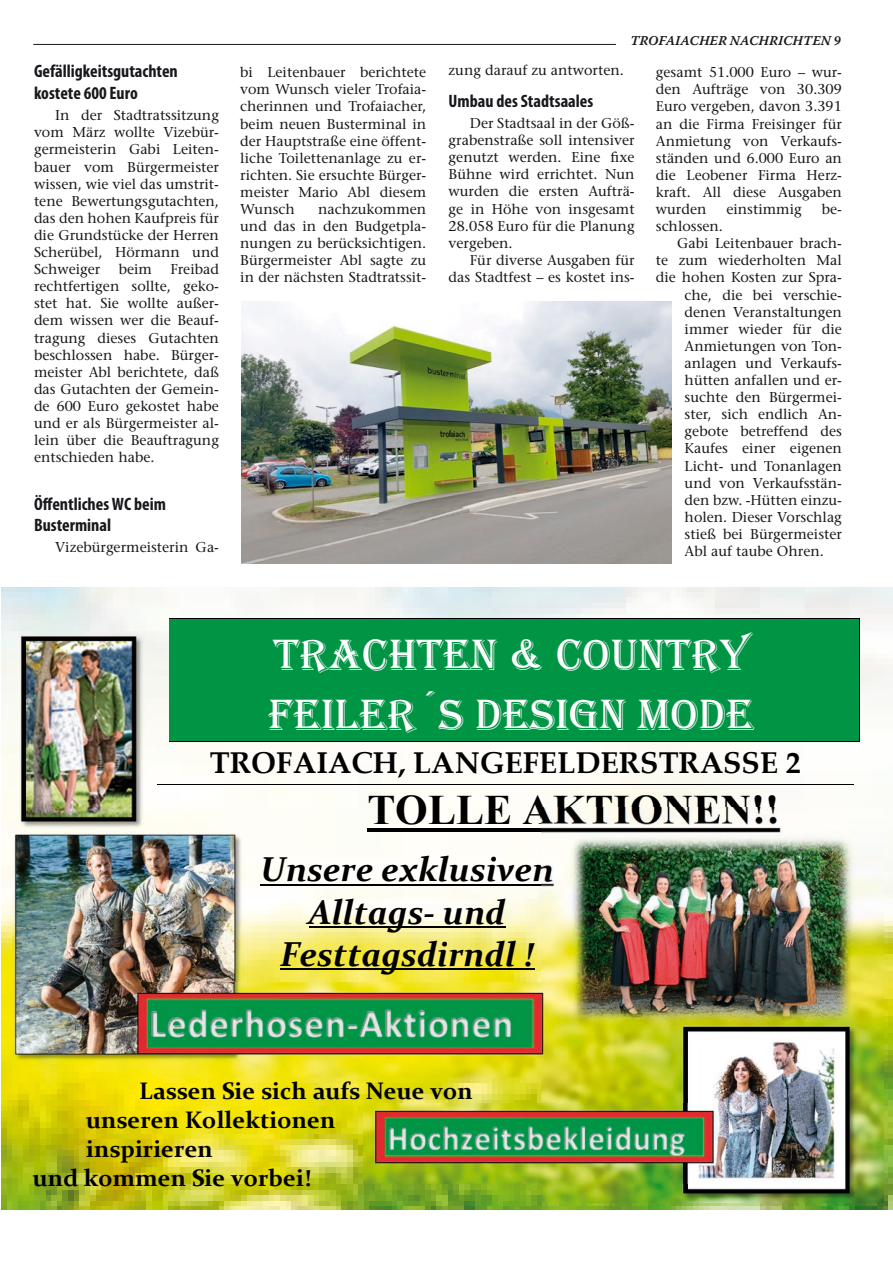
<style>
.page{position:relative;width:893px;height:1263px;background:#fff}
.page>*{position:absolute;margin:0;border:0;box-sizing:border-box;transform-origin:0 0}
.t1{font:45px/59.6px "Algerian";color:#fff}
.t2{font:700 42px "Times New Roman";color:#010000}
.t3{font:italic 700 34.5px/42px "Constantia";color:#010000;text-align:center}
.t4{font:700 30px "Palatino Linotype";color:#010000}
.t5{font:700 24px "Constantia";color:#010000}
.zwitit{font:700 condensed 18px/21.6px "Myriad Pro";color:#1a171c}
.swt-twxt{font:14.25px/17.1px "Stone Serif";color:#1a171c;text-align:justify}
.t6{font:13.5px "Warnock Pro Semibold It Capt";color:#1a171c}
</style>
<div class="page">
<hr style="left:33px;top:44px;width:583px;height:1px;background:#1a171c">
<img style="left:1px;top:588px;width:892px;height:622px">
<div style="left:169px;top:619px;width:690px;height:61px;background:#009545"></div>
<hr style="left:169px;top:619px;width:690px;height:1px;background:#010000">
<hr style="left:859px;top:619px;width:1px;height:61px;background:#010000">
<div style="left:169px;top:680px;width:690px;height:61px;background:#009545"></div>
<hr style="left:169px;top:741px;width:690px;height:1px;background:#010000">
<hr style="left:859px;top:680px;width:1px;height:61px;background:#010000">
<hr style="left:157px;top:784px;width:697px;height:1px;background:#010000">
<hr style="left:367px;top:828px;width:412px;height:4px;background:#010000">
<hr style="left:260px;top:884px;width:294px;height:2px;background:#010000">
<hr style="left:309px;top:926px;width:196px;height:2px;background:#010000">
<hr style="left:280px;top:968px;width:254px;height:2px;background:#010000">
<img style="left:541px;top:807px;width:342px;height:395px">
<img style="left:19px;top:633px;width:127px;height:197px">
<img style="left:13px;top:831px;width:231px;height:232px">
<img style="left:122px;top:983px;width:445px;height:94px">
<img style="left:363px;top:1103px;width:369px;height:80px">
<img style="left:241px;top:302px;width:431px;height:262px">
<p class="zwitit" style="left:34px;top:60px;width:145px">Gefälligkeitsgutachten kostete 600 Euro</p>
<p class="swt-twxt" style="left:34px;top:107px;width:186px;text-indent:21px">In der Stadtratssitzung vom März wollte Vizebür&shy;germeisterin Gabi Leiten&shy;bauer vom Bürgermeister wissen, wie viel das umstrit&shy;tene Bewertungsgutachten, das den hohen Kaufpreis für die Grundstücke der Herren Scherübel, Hörmann und Schweiger</p>
<p class="swt-twxt" style="left:34px;top:261px;width:186px;text-indent:136px">Freibad rechtfertigen sollte, geko&shy;stet hat. Sie wollte außer&shy;dem wissen wer die Beauf&shy;tragung dieses Gutachten beschlossen habe. Bürger&shy;meister Abl berichtete, daß das Gutachten der Gemein&shy;de 600 Euro gekostet habe und er als Bürgermeister al&shy;lein über die Beauftragung entschieden habe.</p>
<p class="zwitit" style="left:34px;top:492px;width:133px">Öffentliches WC beim<br>Busterminal</p>
<p class="swt-twxt" style="left:55px;top:539px;width:165px">Vizebürgermeisterin Ga-</p>
<p class="swt-twxt" style="left:119px;top:261px;width:35px">beim</p>
<p class="swt-twxt" style="left:240px;top:64px;width:188px">bi Leitenbauer berichtete vom Wunsch vieler Trofaia&shy;cherinnen und Trofaiacher, beim neuen Busterminal in der Hauptstraße eine öffent&shy;liche Toilettenanlage zu er&shy;richten. Sie ersuchte Bürger&shy;meister Mario Abl diesem Wunsch</p>
<p class="swt-twxt" style="left:240px;top:200px;width:188px;text-indent:78px">nachzukommen und das in den Budgetpla&shy;nungen zu berücksichtigen.<br>Bürgermeister Abl sagte zu in der nächsten Stadtratssit-</p>
<p class="t6" style="left:630px;top:33px;width:212px">TROFAIACHER NACHRICHTEN 9</p>
<p class="swt-twxt" style="left:449px;top:61px;width:177px">zung darauf zu antworten.</p>
<p class="zwitit" style="left:449px;top:90px;width:146px">Umbau des Stadtsaales</p>
<p class="swt-twxt" style="left:449px;top:114px;width:188px;text-indent:21px">Der Stadtsaal in der Göß&shy;grabenstraße soll intensiver genutzt werden. Eine fixe Bühne wird errichtet. Nun wurden die ersten Aufträ&shy;ge in Höhe von insgesamt 28.058 Euro für die Planung vergeben.</p>
<p class="swt-twxt" style="left:449px;top:251px;width:188px;text-align:right">Für diverse Ausgaben für das Stadtfest – es kostet ins-</p>
<p class="swt-twxt" style="left:656px;top:64px;width:188px">gesamt 51.000 Euro – wur&shy;den Aufträge von 30.309<br>Euro vergeben, davon 3.391 an die Firma Freisinger für Anmietung von Verkaufs&shy;ständen und 6.000 Euro an die Leobener Firma Herz&shy;kraft. All diese Ausgaben wurden</p>
<p class="swt-twxt" style="left:726px;top:200px;width:77px">einstimmig</p>
<p class="swt-twxt" style="left:822px;top:200px;width:22px">be-</p>
<p class="swt-twxt" style="left:656px;top:217px;width:69px">schlossen.</p>
<p class="swt-twxt" style="left:677px;top:235px;width:166px">Gabi Leitenbauer brach-</p>
<p class="swt-twxt" style="left:656px;top:252px;width:188px">te zum wiederholten Mal</p>
<p class="swt-twxt" style="left:656px;top:269px;width:188px">die hohen Kosten zur Spra-</p>
<p class="swt-twxt" style="left:685px;top:286px;width:159px">che, die bei verschie-</p>
<p class="swt-twxt" style="left:685px;top:303px;width:159px">denen Veranstaltungen</p>
<p class="swt-twxt" style="left:685px;top:320px;width:159px">immer wieder für die</p>
<p class="swt-twxt" style="left:685px;top:337px;width:159px">Anmietungen von Ton-</p>
<p class="swt-twxt" style="left:685px;top:354px;width:159px">anlagen und Verkaufs-</p>
<p class="swt-twxt" style="left:685px;top:371px;width:159px">hütten anfallen und er-</p>
<p class="swt-twxt" style="left:685px;top:388px;width:159px">suchte den Bürgermei-</p>
<p class="swt-twxt" style="left:685px;top:406px;width:159px">ster, sich endlich An-</p>
<p class="swt-twxt" style="left:685px;top:423px;width:159px">gebote betreffend des</p>
<p class="swt-twxt" style="left:685px;top:440px;width:159px">Kaufes einer eigenen</p>
<p class="swt-twxt" style="left:685px;top:457px;width:159px">Licht- und Tonanlagen</p>
<p class="swt-twxt" style="left:685px;top:474px;width:159px">und von Verkaufsstän-</p>
<p class="swt-twxt" style="left:685px;top:491px;width:159px">den bzw. -Hütten einzu-</p>
<p class="swt-twxt" style="left:685px;top:508px;width:159px">holen. Dieser Vorschlag</p>
<p class="swt-twxt" style="left:685px;top:525px;width:159px">stieß bei Bürgermeister</p>
<p class="swt-twxt" style="left:685px;top:542px;width:141px">Abl auf taube Ohren.</p>
<p class="t1" style="left:269px;top:626px;width:487px">TRACHTEN &amp; COUNTRY<br>FEILER´S DESIGN MODE</p>
<p class="t4" style="left:210px;top:742px;width:592px">TROFAIACH, LANGEFELDERSTRASSE 2</p>
<p class="t2" style="left:367px;top:781px;width:413px">TOLLE AKTIONEN!!</p>
<p class="t3" style="left:260px;top:847px;width:295px">Unsere exklusiven<br>Alltags- und<br>Festtagsdirndl !</p>
<p class="t5" style="left:139px;top:1074px;width:335px">Lassen Sie sich aufs Neue von</p>
<p class="t5" style="left:86px;top:1103px;width:251px">unseren Kollektionen</p>
<p class="t5" style="left:86px;top:1132px;width:128px">inspirieren</p>
<p class="t5" style="left:33px;top:1162px;width:280px">und kommen Sie vorbei!</p>
</div>
